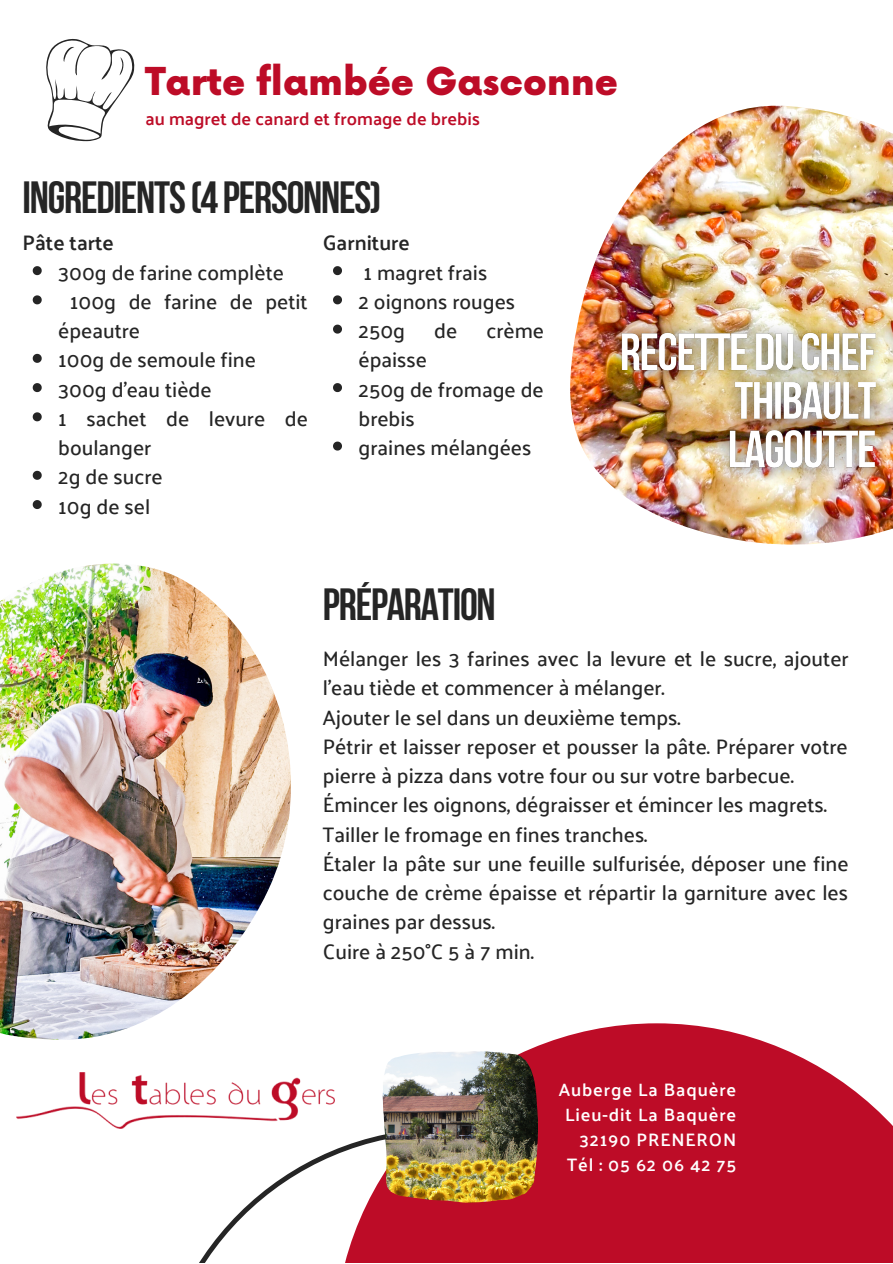
<style>
.page{position:relative;width:893px;height:1264px;background:#fff}
.page>*{position:absolute;margin:0;border:0;box-sizing:border-box;transform-origin:0 0}
.t1{font:700 45px "Bebas Neue";letter-spacing:-.025em;color:#252525}
.t2{font:900 37.5px "Now";color:#bd0c27}
.t3{font:500 21px/29.2px "Palanquin";color:#252525}
.t4{font:600 21px "Palanquin";color:#252525}
.t5{font:600 18px/24.8px "Palanquin";letter-spacing:.05em;color:#fff;text-align:right}
.t6{font:600 18px "Palanquin";color:#bd0c27}
</style>
<div class="page">
<img style="left:570px;top:105px;width:322px;height:440px">
<img style="left:0;top:563px;width:291px;height:477px">
<svg style="left:46px;top:38px;width:89px;height:104px"></svg>
<svg style="left:199px;top:1150px;width:135px;height:112px"></svg>
<svg style="left:334px;top:1023px;width:558px;height:239px;fill:#bd0c27"></svg>
<img style="left:382px;top:1050px;width:156px;height:152px">
<img style="left:16px;top:1072px;width:318px;height:56px">
<img style="left:596px;top:309px;width:296px;height:196px">
<svg style="left:33px;top:266px;width:9px;height:9px"></svg>
<svg style="left:33px;top:295px;width:9px;height:9px"></svg>
<svg style="left:33px;top:354px;width:9px;height:9px"></svg>
<svg style="left:33px;top:383px;width:9px;height:9px"></svg>
<svg style="left:33px;top:412px;width:9px;height:9px"></svg>
<svg style="left:33px;top:471px;width:9px;height:9px"></svg>
<svg style="left:33px;top:500px;width:9px;height:9px"></svg>
<svg style="left:333px;top:266px;width:9px;height:9px"></svg>
<svg style="left:333px;top:295px;width:9px;height:9px"></svg>
<svg style="left:333px;top:324px;width:9px;height:9px"></svg>
<svg style="left:333px;top:383px;width:9px;height:9px"></svg>
<svg style="left:333px;top:441px;width:9px;height:9px"></svg>
<h2 class="t2" style="left:145px;top:61px;width:474px">Tarte flambée Gasconne</h2>
<p class="t6" style="left:145px;top:109px;width:336px">au magret de canard et fromage de brebis</p>
<h1 class="t1" style="left:23px;top:179px;width:360px">INGREDIENTS(4PERSONNES)</h1>
<p class="t4" style="left:23px;top:231px;width:93px">Pâte tarte</p>
<p class="t3" style="left:58px;top:258px;width:227px">300g de farine complète</p>
<p class="t3" style="left:70px;top:287px;width:239px">100g de farine de petit</p>
<p class="t3" style="left:58px;top:316px;width:83px">épeautre</p>
<p class="t3" style="left:58px;top:345px;width:199px">100g de semoule fine</p>
<p class="t3" style="left:58px;top:375px;width:155px">300g d'eau tiède</p>
<p class="t3" style="left:58px;top:404px;width:251px">1 sachet de levure de</p>
<p class="t3" style="left:58px;top:433px;width:94px">boulanger</p>
<p class="t3" style="left:58px;top:462px;width:106px">2g de sucre</p>
<p class="t3" style="left:58px;top:491px;width:93px">10g de sel</p>
<p class="t4" style="left:323px;top:231px;width:88px">Garniture</p>
<p class="t3" style="left:358px;top:258px;width:158px">1 magret frais<br>2 oignons rouges<br>250g</p>
<p class="t3" style="left:434px;top:316px;width:25px">de</p>
<p class="t3" style="left:486px;top:316px;width:59px">crème</p>
<p class="t3" style="left:358px;top:345px;width:187px">épaisse<br>250g de fromage de brebis<br>graines mélangées</p>
<h1 class="t1" style="left:323px;top:586px;width:174px">PRÉPARATION</h1>
<p class="t3" style="left:323px;top:644px;width:527px">Mélanger les 3 farines avec la levure et le sucre, ajouter l'eau tiède et commencer à mélanger.<br>Ajouter le sel dans un deuxième temps.<br>Pétrir et laisser reposer et pousser la pâte. Préparer votre pierre à pizza dans votre four ou sur votre barbecue.<br>Émincer les oignons, dégraisser et émincer les magrets.<br>Tailler le fromage en fines tranches.<br>Étaler la pâte sur une feuille sulfurisée, déposer une fine couche de crème épaisse et répartir la garniture avec les graines par dessus.<br>Cuire à 250°C 5 à 7 min.</p>
<p class="t5" style="left:558px;top:1077px;width:179px">Auberge La Baquère<br>Lieu-dit La Baquère<br>32190 PRENERON<br>Tél : 05 62 06 42 75</p>
</div>
